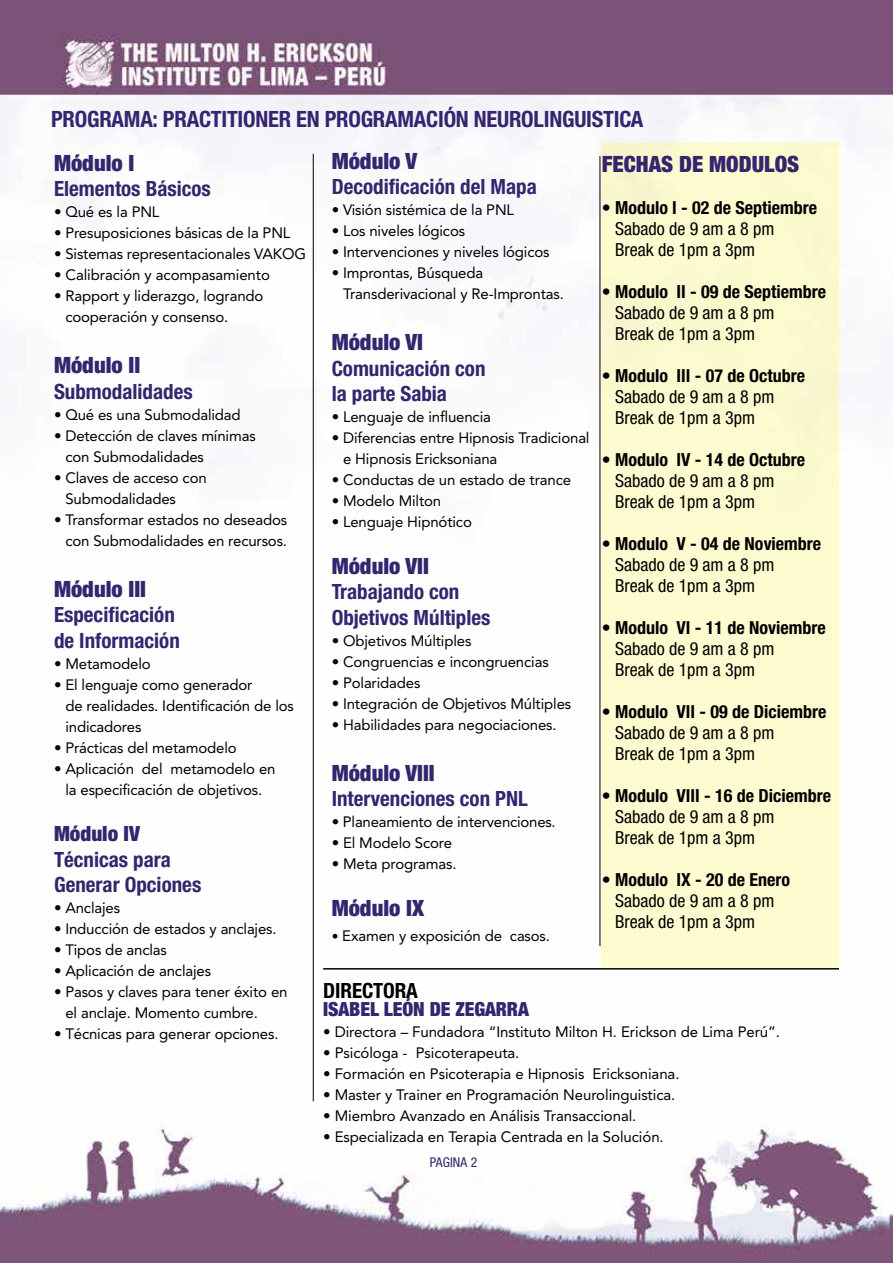
<style>
.page{position:relative;width:893px;height:1263px;background:#fff}
.page>*{position:absolute;margin:0;border:0;box-sizing:border-box;transform-origin:0 0}
.t1{font:900 condensed 22.5px "Helvetica Neue";color:#34256e}
.t2{font:700 condensed 22.5px "Helvetica Neue";letter-spacing:-.01em;color:#34256e}
.t3{font:700 condensed 21px/25.5px "Helvetica Neue";color:#34256e}
.t4{font:700 condensed 21px "Helvetica Neue";letter-spacing:-.005em;color:#000}
.t5{font:900 condensed 21px "Helvetica Neue";color:#34256e}
.t6{font:900 condensed 19.5px "Helvetica Neue";letter-spacing:-.005em;color:#34256e}
.t7{font:condensed 18px/21px "Helvetica Neue";color:#000}
.t8{font:700 condensed 18px "Helvetica Neue";color:#000}
.t9{font:15px/21px "Avenir";letter-spacing:-.01em;color:#000}
.t10{font:condensed 13.5px "Helvetica Neue";letter-spacing:.01em;color:#34256e}
.s1{font-size:13.5px}
</style>
<div class="page">
<img style="left:0;top:0;width:893px;height:1263px">
<div style="left:601px;top:142px;width:237px;height:826px;background:#fefbd1"></div>
<hr style="left:323px;top:968px;width:516px;height:1px;background:#000">
<hr style="left:313px;top:154px;width:1px;height:947px;background:#000">
<hr style="left:600px;top:156px;width:1px;height:790px;background:#000">
<h1 class="t2" style="left:51px;top:106px;width:594px">PROGRAMA: PRACTITIONER EN PROGRAMACIÓN NEUROLINGUISTICA</h1>
<h1 class="t1" style="left:332px;top:147px;width:87px">Módulo V</h1>
<h2 class="t3" style="left:332px;top:174px;width:207px">Decodificación del Mapa</h2>
<p class="t9" style="left:332px;top:200px;width:184px">• Visión sistémica de la PNL</p>
<p class="t9" style="left:332px;top:221px;width:135px">• Los niveles lógicos</p>
<p class="t9" style="left:332px;top:242px;width:219px">• Intervenciones y niveles lógicos</p>
<p class="t9" style="left:343px;top:263px;width:222px;text-indent:-11px">• Improntas, Búsqueda<br>Transderivacional y Re-Improntas.</p>
<h1 class="t1" style="left:332px;top:328px;width:93px">Módulo VI</h1>
<h2 class="t3" style="left:332px;top:355px;width:155px">Comunicación con la parte Sabia</h2>
<p class="t9" style="left:332px;top:407px;width:161px">• Lenguaje de influencia</p>
<p class="t9" style="left:343px;top:428px;width:248px;text-indent:-11px">• Diferencias entre Hipnosis Tradicional e Hipnosis Ericksoniana</p>
<p class="t9" style="left:332px;top:470px;width:241px">• Conductas de un estado de trance</p>
<p class="t9" style="left:332px;top:491px;width:111px">• Modelo Milton</p>
<p class="t9" style="left:332px;top:512px;width:142px">• Lenguaje Hipnótico</p>
<h1 class="t1" style="left:332px;top:552px;width:99px">Módulo VII</h1>
<h2 class="t3" style="left:332px;top:579px;width:160px">Trabajando con<br>Objetivos Múltiples</h2>
<p class="t9" style="left:332px;top:630px;width:141px">• Objetivos Múltiples</p>
<p class="t9" style="left:332px;top:651px;width:219px">• Congruencias e incongruencias</p>
<p class="t9" style="left:332px;top:672px;width:90px">• Polaridades</p>
<p class="t9" style="left:332px;top:693px;width:241px">• Integración de Objetivos Múltiples</p>
<p class="t9" style="left:332px;top:714px;width:226px">• Habilidades para negociaciones.</p>
<h1 class="t1" style="left:332px;top:759px;width:105px">Módulo VIII</h1>
<h2 class="t3" style="left:332px;top:786px;width:198px">Intervenciones con PNL</h2>
<p class="t9" style="left:332px;top:812px;width:226px">• Planeamiento de intervenciones.</p>
<p class="t9" style="left:332px;top:833px;width:122px">• El Modelo Score</p>
<p class="t9" style="left:332px;top:854px;width:126px">• Meta programas.</p>
<h1 class="t1" style="left:332px;top:894px;width:94px">Módulo IX</h1>
<p class="t9" style="left:332px;top:926px;width:220px"><span class="s1">•</span> Examen y exposición de casos.</p>
<h2 class="t4" style="left:323px;top:978px;width:96px">DIRECTORA</h2>
<h3 class="t6" style="left:323px;top:997px;width:207px">ISABEL LEÓN DE ZEGARRA</h3>
<p class="t9" style="left:323px;top:1022px;width:458px">• Directora – Fundadora “Instituto Milton H. Erickson de Lima Perú”.</p>
<p class="t9" style="left:323px;top:1043px;width:198px">• Psicóloga - Psicoterapeuta.</p>
<p class="t9" style="left:323px;top:1064px;width:358px">• Formación en Psicoterapia e Hipnosis Ericksoniana.</p>
<p class="t9" style="left:323px;top:1085px;width:354px">• Master y Trainer en Programación Neurolinguistica.</p>
<p class="t9" style="left:323px;top:1106px;width:315px">• Miembro Avanzado en Análisis Transaccional.</p>
<p class="t9" style="left:323px;top:1127px;width:342px">• Especializada en Terapia Centrada en la Solución.</p>
<p class="t10" style="left:430px;top:1155px;width:49px">PAGINA 2</p>
<h1 class="t1" style="left:54px;top:149px;width:82px">Módulo I</h1>
<h2 class="t3" style="left:54px;top:176px;width:158px">Elementos Básicos</h2>
<p class="t9" style="left:54px;top:201px;width:107px">• Qué es la PNL</p>
<p class="t9" style="left:54px;top:222px;width:238px">• Presuposiciones básicas de la PNL</p>
<p class="t9" style="left:54px;top:243px;width:254px">• Sistemas representacionales VAKOG</p>
<p class="t9" style="left:54px;top:264px;width:217px">• Calibración y acompasamiento</p>
<p class="t9" style="left:65px;top:285px;width:200px;text-indent:-11px">• Rapport y liderazgo, logrando cooperación y consenso.</p>
<h1 class="t1" style="left:54px;top:351px;width:88px">Módulo II</h1>
<h2 class="t3" style="left:54px;top:378px;width:140px">Submodalidades</h2>
<p class="t9" style="left:54px;top:404px;width:188px">• Qué es una Submodalidad</p>
<p class="t9" style="left:65px;top:425px;width:192px;text-indent:-11px">• Detección de claves mínimas con Submodalidades</p>
<p class="t9" style="left:65px;top:467px;width:143px;text-indent:-11px">• Claves de acceso con<br>Submodalidades</p>
<p class="t9" style="left:54px;top:509px;width:235px;text-align:right">• Transformar estados no deseados con Submodalidades en recursos.</p>
<h1 class="t1" style="left:54px;top:575px;width:94px">Módulo III</h1>
<h2 class="t3" style="left:54px;top:602px;width:127px">Especificación de Información</h2>
<p class="t9" style="left:54px;top:653px;width:98px">• Metamodelo</p>
<p class="t9" style="left:65px;top:674px;width:230px;text-indent:-11px">• El lenguaje como generador<br>de realidades. Identificación de los indicadores</p>
<p class="t9" style="left:54px;top:737px;width:184px">• Prácticas del metamodelo</p>
<p class="t9" style="left:54px;top:758px;width:223px;text-align:center">• Aplicación del metamodelo en la especificación de objetivos.</p>
<h2 class="t5" style="left:54px;top:821px;width:88px">Módulo IV</h2>
<h2 class="t3" style="left:54px;top:846px;width:149px">Técnicas para<br>Generar Opciones</h2>
<p class="t9" style="left:54px;top:897px;width:68px">• Anclajes</p>
<p class="t9" style="left:54px;top:918px;width:224px">• Inducción de estados y anclajes.</p>
<p class="t9" style="left:54px;top:939px;width:114px">• Tipos de anclas</p>
<p class="t9" style="left:54px;top:960px;width:159px">• Aplicación de anclajes</p>
<p class="t9" style="left:65px;top:981px;width:224px;text-indent:-11px">• Pasos y claves para tener éxito en el anclaje. Momento cumbre.</p>
<p class="t9" style="left:54px;top:1023px;width:226px">• Técnicas para generar opciones.</p>
<h1 class="t1" style="left:602px;top:150px;width:199px">FECHAS DE MODULOS</h1>
<p class="t8" style="left:602px;top:197px;width:217px">• Modulo I - 02 de Septiembre</p>
<p class="t7" style="left:615px;top:218px;width:161px">Sabado de 9 am a 8 pm<br>Break de 1pm a 3pm</p>
<p class="t8" style="left:602px;top:281px;width:226px">• Modulo II - 09 de Septiembre</p>
<p class="t7" style="left:615px;top:302px;width:161px">Sabado de 9 am a 8 pm<br>Break de 1pm a 3pm</p>
<p class="t8" style="left:602px;top:365px;width:205px">• Modulo III - 07 de Octubre</p>
<p class="t7" style="left:615px;top:386px;width:161px">Sabado de 9 am a 8 pm<br>Break de 1pm a 3pm</p>
<p class="t8" style="left:602px;top:449px;width:205px">• Modulo IV - 14 de Octubre</p>
<p class="t7" style="left:615px;top:470px;width:161px">Sabado de 9 am a 8 pm<br>Break de 1pm a 3pm</p>
<p class="t8" style="left:602px;top:533px;width:221px">• Modulo V - 04 de Noviembre</p>
<p class="t7" style="left:615px;top:554px;width:161px">Sabado de 9 am a 8 pm<br>Break de 1pm a 3pm</p>
<p class="t8" style="left:602px;top:617px;width:226px">• Modulo VI - 11 de Noviembre</p>
<p class="t7" style="left:615px;top:638px;width:161px">Sabado de 9 am a 8 pm<br>Break de 1pm a 3pm</p>
<p class="t8" style="left:602px;top:701px;width:226px">• Modulo VII - 09 de Diciembre</p>
<p class="t7" style="left:615px;top:722px;width:161px">Sabado de 9 am a 8 pm<br>Break de 1pm a 3pm</p>
<p class="t8" style="left:602px;top:785px;width:231px">• Modulo VIII - 16 de Diciembre</p>
<p class="t7" style="left:615px;top:806px;width:161px">Sabado de 9 am a 8 pm<br>Break de 1pm a 3pm</p>
<p class="t8" style="left:602px;top:869px;width:190px">• Modulo IX - 20 de Enero</p>
<p class="t7" style="left:615px;top:890px;width:161px">Sabado de 9 am a 8 pm<br>Break de 1pm a 3pm</p>
</div>
